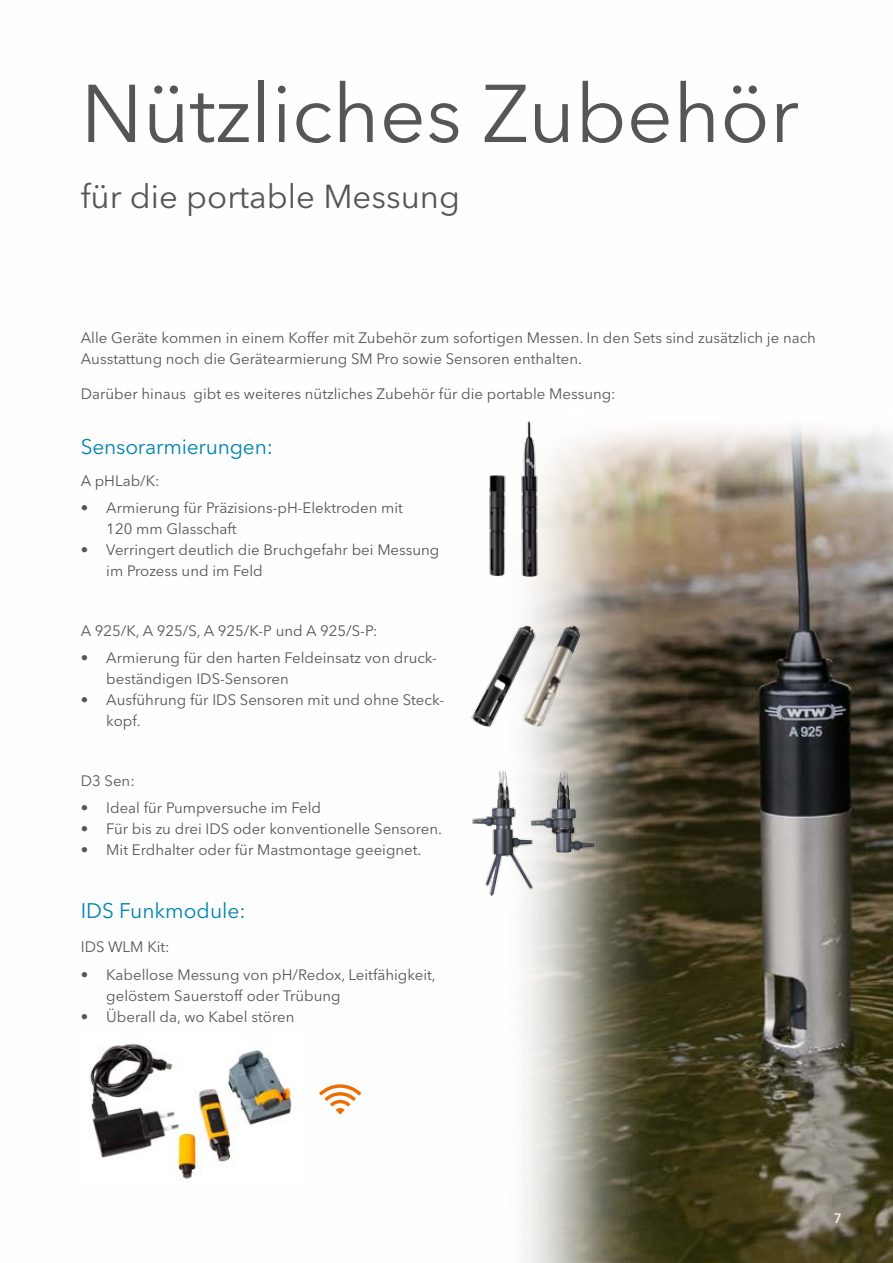
<style>
.page{position:relative;width:893px;height:1263px;background:#fff}
.page>*{position:absolute;margin:0;border:0;box-sizing:border-box;transform-origin:0 0}
.t1{font:81px "Avenir Next LT Pro";color:#565655}
.t2{font:33px "Avenir Next LT Pro";color:#565655}
.t3{font:21px "Avenir Next LT Pro";letter-spacing:-.01em;color:#0084b0}
.t4{font:15px/21px "Avenir Next LT Pro";color:#565655}
.t5{font:500 13.5px "Avenir Next LT Pro";color:#fff}
</style>
<div class="page">
<img style="left:339px;top:426px;width:554px;height:837px">
<img style="left:446px;top:475px;width:4px;height:102px">
<img style="left:450px;top:421px;width:160px;height:156px">
<img style="left:452px;top:625px;width:49px;height:102px">
<img style="left:439px;top:769px;width:127px;height:127px">
<img style="left:89px;top:1043px;width:206px;height:137px">
<img style="left:501px;top:625px;width:102px;height:102px">
<img style="left:520px;top:767px;width:85px;height:85px">
<svg style="left:319px;top:1084px;width:42px;height:30px"></svg>
<h1 class="t1" style="left:81px;top:65px;width:720px">Nützliches Zubehör</h1>
<h2 class="t2" style="left:81px;top:177px;width:381px">für die portable Messung</h2>
<p class="t4" style="left:81px;top:327px;width:737px">Alle Geräte kommen in einem Koffer mit Zubehör zum sofortigen Messen. In den Sets sind zusätzlich je nach<br>Ausstattung noch die Gerätearmierung SM Pro sowie Sensoren enthalten.</p>
<p class="t4" style="left:81px;top:383px;width:536px">Darüber hinaus gibt es weiteres nützliches Zubehör für die portable Messung:</p>
<h3 class="t3" style="left:81px;top:434px;width:194px">Sensorarmierungen:</h3>
<p class="t4" style="left:81px;top:470px;width:80px">A pHLab/K:</p>
<p class="t4" style="left:106px;top:498px;width:298px;text-indent:-26px">• Armierung für Präzisions-pH-Elektroden mit<br>120 mm Glasschaft</p>
<p class="t4" style="left:106px;top:540px;width:335px;text-indent:-26px">• Verringert deutlich die Bruchgefahr bei Messung im Prozess und im Feld</p>
<p class="t4" style="left:81px;top:620px;width:298px">A 925/K, A 925/S, A 925/K-P und A 925/S-P:</p>
<p class="t4" style="left:106px;top:648px;width:332px;text-indent:-26px">• Armierung für den harten Feldeinsatz von druck&shy;beständigen IDS-Sensoren</p>
<p class="t4" style="left:106px;top:690px;width:339px;text-indent:-26px">• Ausführung für IDS Sensoren mit und ohne Steck&shy;kopf.</p>
<p class="t4" style="left:81px;top:770px;width:56px">D3 Sen:</p>
<p class="t4" style="left:81px;top:798px;width:242px">• Ideal für Pumpversuche im Feld</p>
<p class="t4" style="left:81px;top:819px;width:363px">• Für bis zu drei IDS oder konventionelle Sensoren.</p>
<p class="t4" style="left:81px;top:840px;width:342px">• Mit Erdhalter oder für Mastmontage geeignet.</p>
<h3 class="t3" style="left:81px;top:898px;width:167px">IDS Funkmodule:</h3>
<p class="t4" style="left:81px;top:936px;width:90px">IDS WLM Kit:</p>
<p class="t4" style="left:106px;top:964px;width:331px;text-indent:-26px">• Kabellose Messung von pH/Redox, Leitfähigkeit, gelöstem Sauerstoff oder Trübung</p>
<p class="t4" style="left:81px;top:1006px;width:215px">• Überall da, wo Kabel stören</p>
<p class="t5" style="left:834px;top:1210px;width:10px">7</p>
</div>
